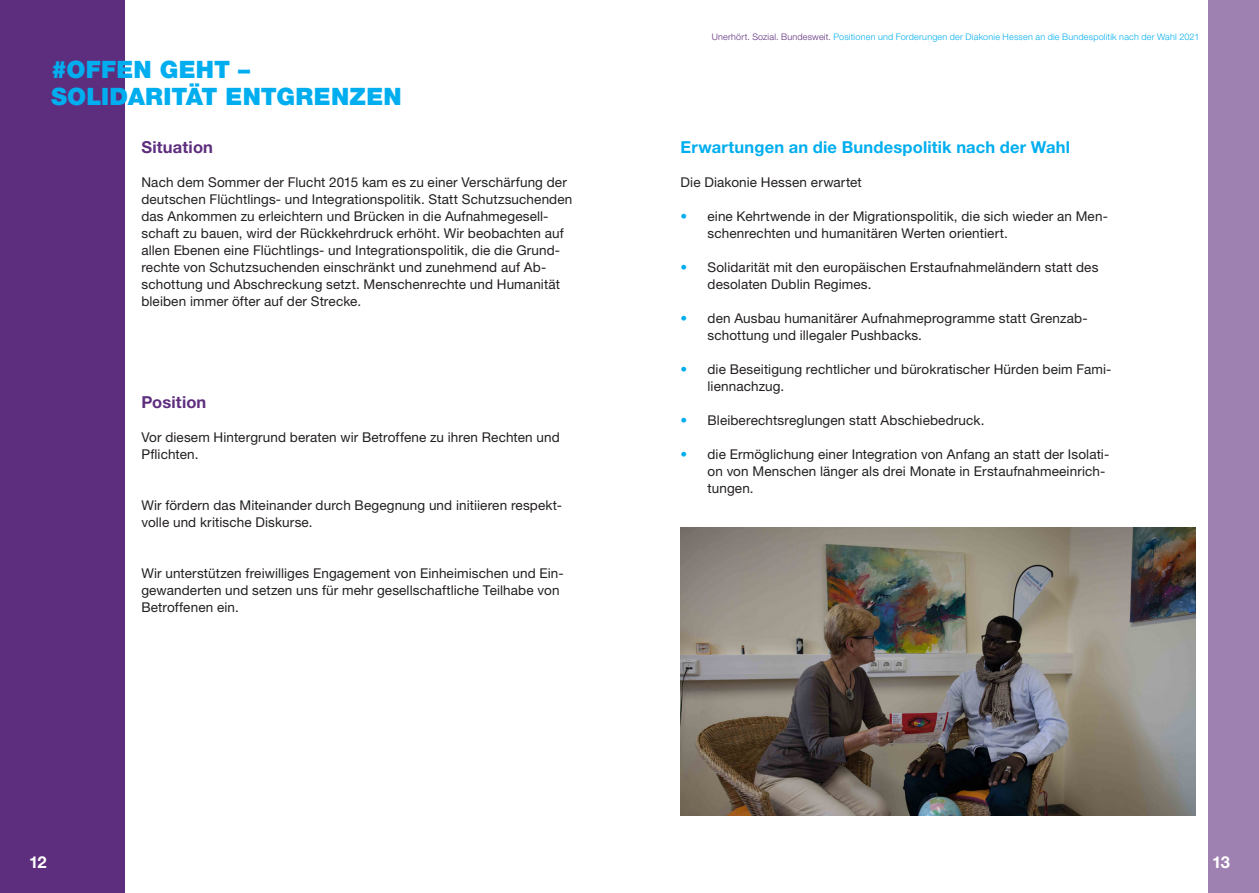
<style>
.page{position:relative;width:1259px;height:893px;background:#fff}
.page>*{position:absolute;margin:0;border:0;box-sizing:border-box;transform-origin:0 0}
._31_Lead_Subheadline{font:900 24px/27px "Helvetica Neue LT Std";letter-spacing:.01em;color:#00aeef}
._11_Fliesstext_9pt_4{font:700 16.5px "Helvetica Neue LT Std";letter-spacing:.01em;color:#00aeef}
.List_Paragraph{font:700 16.5px "Helvetica Neue LT Std";letter-spacing:.01em;color:#5e2e7e}
.t1{font:700 16.5px "Helvetica Neue LT Std";color:#fff}
.List_Paragraph-2{font:13.5px/17px "Helvetica Neue LT Std";letter-spacing:.01em;color:#231f20}
.List_Paragraph_viole{font:13.5px "Helvetica Neue LT Std";letter-spacing:.01em;color:#231f20}
.t2{font:300 9px "Helvetica Neue LT Std";letter-spacing:.025em;color:#00aeef}
.s1{color:#5e2e7e}
.s2{color:#00aeef}
</style>
<div class="page">
<div style="left:1208px;top:0;width:51px;height:893px;background:#9e81b1"></div>
<div style="left:0;top:0;width:125px;height:893px;background:#5e2e7e"></div>
<img style="left:680px;top:527px;width:515px;height:289px">
<p class="_31_Lead_Subheadline" style="left:51px;top:56px;width:352px">#OFFEN GEHT –<br>SOLIDARITÄT ENTGRENZEN</p>
<p class="List_Paragraph" style="left:141px;top:137px;width:73px">Situation</p>
<p class="List_Paragraph-2" style="left:141px;top:174px;width:432px">Nach dem Sommer der Flucht 2015 kam es zu einer Verschärfung der deutschen Flüchtlings- und Integrationspolitik. Statt Schutzsuchenden das Ankommen zu erleichtern und Brücken in die Aufnahmegesell&shy;schaft zu bauen, wird der Rückkehrdruck erhöht. Wir beobachten auf allen Ebenen eine Flüchtlings- und Integrationspolitik, die die Grund&shy;rechte von Schutzsuchenden einschränkt und zunehmend auf Ab&shy;schottung und Abschreckung setzt. Menschenrechte und Humanität bleiben immer öfter auf der Strecke.</p>
<p class="List_Paragraph" style="left:141px;top:392px;width:66px">Position</p>
<p class="List_Paragraph-2" style="left:141px;top:429px;width:420px">Vor diesem Hintergrund beraten wir Betroffene zu ihren Rechten und<br>Pflichten.</p>
<p class="List_Paragraph-2" style="left:141px;top:497px;width:422px">Wir fördern das Miteinander durch Begegnung und initiieren respekt&shy;volle und kritische Diskurse.</p>
<p class="List_Paragraph-2" style="left:141px;top:565px;width:424px">Wir unterstützen freiwilliges Engagement von Einheimischen und Ein&shy;gewanderten und setzen uns für mehr gesellschaftliche Teilhabe von<br>Betroffenen ein.</p>
<p class="t2" style="left:711px;top:32px;width:489px"><span class="s1">Unerhört. Sozial. Bundesweit.</span> Positionen und Forderungen der Diakonie Hessen an die Bundespolitik nach der Wahl 2021</p>
<p class="_11_Fliesstext_9pt_4" style="left:680px;top:137px;width:391px">Erwartungen an die Bundespolitik nach der Wahl</p>
<p class="List_Paragraph_viole" style="left:680px;top:174px;width:183px">Die Diakonie Hessen erwartet</p>
<p class="List_Paragraph-2" style="left:707px;top:208px;width:402px;text-indent:-27px"><span class="s2">•</span> eine Kehrtwende in der Migrationspolitik, die sich wieder an Men&shy;schenrechten und humanitären Werten orientiert.</p>
<p class="List_Paragraph-2" style="left:707px;top:259px;width:392px;text-indent:-27px"><span class="s2">•</span> Solidarität mit den europäischen Erstaufnahmeländern statt des desolaten Dublin Regimes.</p>
<p class="List_Paragraph-2" style="left:707px;top:310px;width:382px;text-indent:-27px"><span class="s2">•</span> den Ausbau humanitärer Aufnahmeprogramme statt Grenzab&shy;schottung und illegaler Pushbacks.</p>
<p class="List_Paragraph-2" style="left:707px;top:361px;width:405px;text-indent:-27px"><span class="s2">•</span> die Beseitigung rechtlicher und bürokratischer Hürden beim Fami&shy;liennachzug.</p>
<p class="List_Paragraph-2" style="left:680px;top:412px;width:305px"><span class="s2">•</span> Bleiberechtsreglungen statt Abschiebedruck.</p>
<p class="List_Paragraph-2" style="left:707px;top:446px;width:403px;text-indent:-27px"><span class="s2">•</span> die Ermöglichung einer Integration von Anfang an statt der Isolati&shy;on von Menschen länger als drei Monate in Erstaufnahmeeinrich&shy;tungen.</p>
<p class="t1" style="left:29px;top:851px;width:19px">12</p>
<p class="t1" style="left:1212px;top:851px;width:19px">13</p>
</div>
